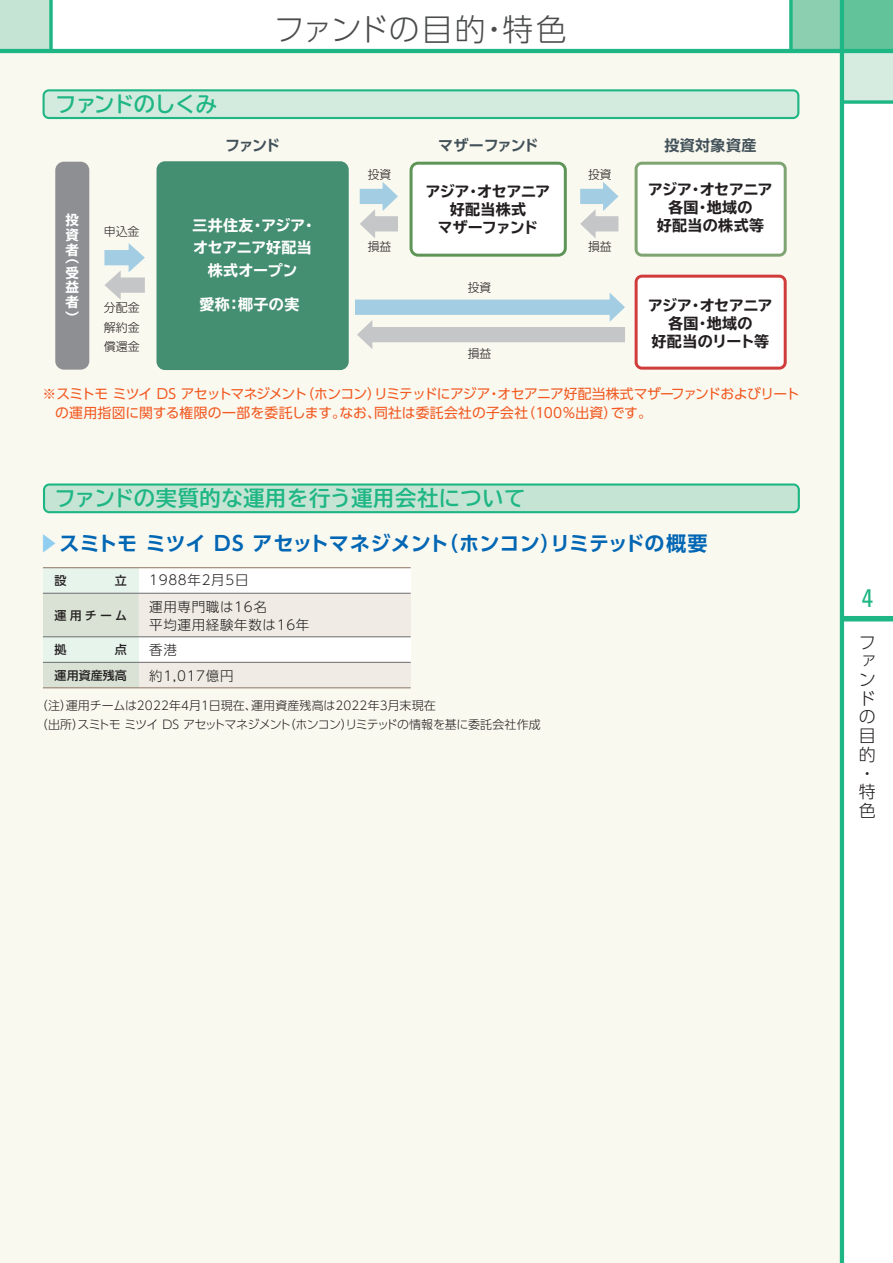
<style>
.page{position:relative;width:893px;height:1263px;background:#fff}
.page>*{position:absolute;margin:0;border:0;box-sizing:border-box;transform-origin:0 0}
.t1{font:300 30.9px "UD Shin Go Pro";letter-spacing:.005em;color:#4b4c4d}
.t2{font:condensed 25.5px "Univers";color:#1eb684}
.t3{font:700 21.3px "TBUD Go Std";letter-spacing:.02em;color:#1eb684}
.t4{font:700 21.3px "TBUD Go Std";letter-spacing:-.04em;color:#1eb684}
.t5{font:700 20.1px "UD Shin Go Pro De";color:#0166b3}
.t6{font:300 16.95px/18.8px "UD Shin Go Pro";color:#231f20}
.t7{font:700 expanded 15px/18px "TBUD Go Std";letter-spacing:-.025em;color:#231f20;text-align:center}
.t8{font:700 expanded 15px/22.5px "TBUD Go Std";letter-spacing:-.015em;color:#fff;text-align:center}
.t9{font:700 15px "UD Shin Go Pro De";letter-spacing:.005em;color:#425159}
.t10{font:700 expanded 15px "TBUD Go Std";letter-spacing:.025em;color:#231f20}
.t11{font:700 15px "UD Shin Go Pro De";letter-spacing:-.05em;color:#425159}
.t12{font:700 expanded 15px "TBUD Go Std";letter-spacing:.015em;color:#fff}
.t13{font:13.8px/19.2px "UD Shin Go Pro";letter-spacing:-.035em;color:#f15921}
.t14{font:300 13.5px/18px "UD Shin Go Pro";letter-spacing:.05em;color:#231f20}
.t15{font:700 expanded 13.5px/14.9px "TBUD Go Std";color:#fff;text-align:justify}
.t16{font:300 12px/19.5px "UD Shin Go Pro";letter-spacing:-.01em;color:#231f20;text-align:justify}
.t17{font:500 12px "UD Shin Go Pro";letter-spacing:.005em;color:#231f20}
.s1{color:#8fcef1}
</style>
<div class="page">
<div style="left:0;top:0;width:51px;height:51px;background:#c5e4d4"></div>
<svg style="left:49px;top:0;width:4px;height:49px"></svg>
<div style="left:842px;top:0;width:51px;height:51px;background:#62c299"></div>
<div style="left:842px;top:51px;width:51px;height:51px;background:#d7ece1"></div>
<div style="left:791px;top:0;width:51px;height:51px;background:#8bceb0"></div>
<div style="left:0;top:51px;width:842px;height:1212px;background:#faf9f0"></div>
<div style="left:842px;top:616px;width:51px;height:5px;background:#1eb684"></div>
<hr style="left:840px;top:0;width:4px;height:1263px;background:#1eb684">
<hr style="left:0;top:49px;width:893px;height:4px;background:#1eb684">
<svg style="left:844px;top:100px;width:49px;height:4px"></svg>
<svg style="left:789px;top:0;width:4px;height:49px"></svg>
<svg style="left:410px;top:162px;width:157px;height:95px"></svg>
<svg style="left:635px;top:162px;width:152px;height:95px"></svg>
<div style="left:157px;top:161px;width:192px;height:209px;background:#448e71;border-radius:9px"></div>
<div style="left:55px;top:162px;width:34px;height:208px;background:#8d8f92;border-radius:9px"></div>
<svg style="left:104px;top:243px;width:41px;height:57px"></svg>
<svg style="left:580px;top:182px;width:38px;height:56px"></svg>
<svg style="left:360px;top:182px;width:38px;height:56px"></svg>
<svg style="left:355px;top:293px;width:270px;height:56px"></svg>
<svg style="left:635px;top:275px;width:152px;height:95px"></svg>
<svg style="left:43px;top:89px;width:756px;height:30px;background:#b9e3d1"></svg>
<div style="left:43px;top:568px;width:368px;height:69px;background:#fff"></div>
<div style="left:43px;top:637px;width:368px;height:51px;background:#fff"></div>
<div style="left:43px;top:568px;width:96px;height:120px;background:#e6f4ec"></div>
<svg style="left:43px;top:483px;width:757px;height:30px;background:#aeddc9"></svg>
<div style="left:139px;top:593px;width:272px;height:44px;background:#f0ece5"></div>
<div style="left:43px;top:594px;width:96px;height:42px;background:#dae2d5"></div>
<hr style="left:43px;top:567px;width:368px;height:1px;background:#927b68">
<hr style="left:43px;top:593px;width:368px;height:1px;background:#6c6d70">
<div style="left:139px;top:662px;width:272px;height:26px;background:#f0ece5"></div>
<div style="left:43px;top:662px;width:96px;height:26px;background:#dae2d5"></div>
<hr style="left:43px;top:662px;width:368px;height:1px;background:#6c6d70">
<hr style="left:43px;top:687px;width:368px;height:1px;background:#927b68">
<hr style="left:43px;top:636px;width:368px;height:1px;background:#6c6d70">
<h1 class="t1" style="left:274px;top:4px;width:295px">ファンドの目的・特色</h1>
<h3 class="t4" style="left:55px;top:87px;width:163px">ファンドのしくみ</h3>
<p class="t9" style="left:225px;top:133px;width:56px">ファンド</p>
<p class="t11" style="left:438px;top:133px;width:102px">マザーファンド</p>
<p class="t9" style="left:664px;top:133px;width:93px">投資対象資産</p>
<p class="t16" style="left:368px;top:164px;width:25px">投資</p>
<p class="t16" style="left:588px;top:164px;width:25px">投資</p>
<p class="t15" style="left:66px;top:213px;width:15px">投資者</p>
<p class="t15" style="left:66px;top:251px;width:15px">（受益者）</p>
<p class="t7" style="left:648px;top:181px;width:126px">アジア・オセアニア各国・地域の</p>
<p class="t7" style="left:425px;top:183px;width:126px">アジア・オセアニア好配当株式<br>マザーファンド</p>
<p class="t8" style="left:192px;top:214px;width:126px">三井住友・アジア・オセアニア好配当株式オープン</p>
<p class="t16" style="left:104px;top:222px;width:37px">申込金</p>
<p class="t10" style="left:657px;top:217px;width:109px">好配当の株式等</p>
<p class="t16" style="left:368px;top:237px;width:25px">損益</p>
<p class="t16" style="left:588px;top:237px;width:25px">損益</p>
<p class="t16" style="left:104px;top:298px;width:37px">分配金解約金償還金</p>
<p class="t12" style="left:200px;top:296px;width:101px">愛称：椰子の実</p>
<p class="t16" style="left:468px;top:278px;width:25px">投資</p>
<p class="t16" style="left:468px;top:343px;width:25px">損益</p>
<p class="t7" style="left:648px;top:297px;width:126px">アジア・オセアニア各国・地域の<br>好配当のリート等</p>
<p class="t13" style="left:55px;top:383px;width:746px;text-indent:-13px">※スミトモ ミツイ DS アセットマネジメント（ホンコン）リミテッドにアジア・オセアニア好配当株式マザーファンドおよびリートの運用指図に関する権限の一部を委託します。なお、同社は委託会社の子会社（100％出資）です。</p>
<h3 class="t3" style="left:54px;top:481px;width:473px">ファンドの実質的な運用を行う運用会社について</h3>
<h3 class="t5" style="left:38px;top:527px;width:670px"><span class="s1">▶</span>スミトモ ミツイ DS アセットマネジメント（ホンコン）リミテッドの概要</h3>
<p class="t17" style="left:55px;top:571px;width:13px">設</p>
<p class="t17" style="left:115px;top:571px;width:13px">立</p>
<p class="t14" style="left:149px;top:570px;width:101px">1988年2月5日</p>
<p class="t17" style="left:55px;top:605px;width:74px">運用チーム</p>
<p class="t14" style="left:149px;top:597px;width:162px">運用専門職は16名<br>平均運用経験年数は16年</p>
<p class="t17" style="left:55px;top:640px;width:13px">拠</p>
<p class="t17" style="left:115px;top:640px;width:13px">点</p>
<p class="t14" style="left:149px;top:641px;width:29px">香港</p>
<p class="t17" style="left:55px;top:666px;width:74px">運用資産残高</p>
<p class="t14" style="left:149px;top:666px;width:86px">約1,017億円</p>
<p class="t16" style="left:36px;top:696px;width:506px;line-height:18.9px">（注）運用チームは2022年4月1日現在、運用資産残高は2022年3月末現在<br>（出所）スミトモ ミツイ DS アセットマネジメント（ホンコン）リミテッドの情報を基に委託会社作成</p>
<h2 class="t2" style="left:862px;top:582px;width:13px">4</h2>
<h3 class="t6" style="left:859px;top:632px;width:18px">ファンドの目的・特色</h3>
</div>
